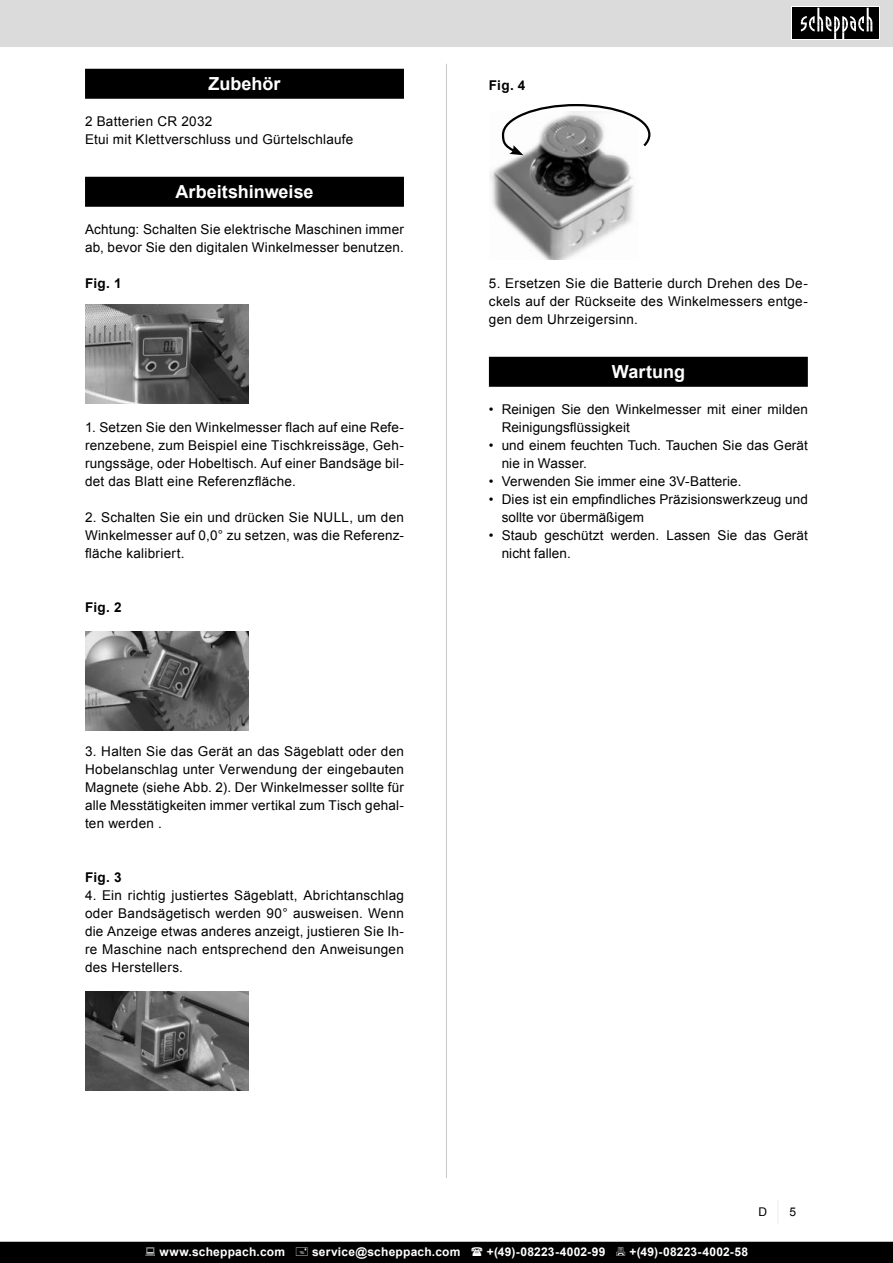
<style>
.page{position:relative;width:893px;height:1263px;background:#fff}
.page>*{position:absolute;margin:0;border:0;box-sizing:border-box;transform-origin:0 0}
.t1{font:700 18px "Arial";color:#fff}
.t2{font:13.5px/18px "Arial";letter-spacing:.015em;color:#000}
.t3{font:700 13.5px "Arial";letter-spacing:.02em;color:#000}
.t4{font:700 12px "Arial";letter-spacing:.02em;color:#fff}
.t5{font:12px "Arial";color:#000}
</style>
<div class="page">
<hr style="left:446px;top:64px;width:1px;height:1114px;background:#c7c7c7">
<div style="left:0;top:0;width:893px;height:46px;background:#dbdbdb"></div>
<svg style="left:792px;top:6px;width:88px;height:34px"></svg>
<div style="left:793px;top:8px;width:86px;height:31px;background:#000"></div>
<svg style="left:801px;top:8px;width:71px;height:31px"></svg>
<div style="left:489px;top:357px;width:319px;height:30px;background:#000"></div>
<img style="left:489px;top:155px;width:145px;height:104px">
<svg style="left:501px;top:104px;width:150px;height:51px"></svg>
<div style="left:85px;top:69px;width:319px;height:30px;background:#000"></div>
<div style="left:85px;top:177px;width:319px;height:30px;background:#000"></div>
<img style="left:85px;top:305px;width:163px;height:99px">
<img style="left:85px;top:631px;width:163px;height:99px">
<img style="left:85px;top:991px;width:163px;height:99px">
<div style="left:0;top:1242px;width:893px;height:21px;background:#000"></div>
<h1 class="t1" style="left:209px;top:76px;width:73px">Zubehör</h1>
<p class="t2" style="left:85px;top:113px;width:270px">2 Batterien CR 2032<br>Etui mit Klettverschluss und Gürtelschlaufe</p>
<h1 class="t1" style="left:175px;top:184px;width:140px">Arbeitshinweise</h1>
<p class="t2" style="left:85px;top:221px;width:320px">Achtung: Schalten Sie elektrische Maschinen immer ab, bevor Sie den digitalen Winkelmesser benutzen.</p>
<p class="t3" style="left:85px;top:278px;width:38px">Fig. 1</p>
<p class="t2" style="left:85px;top:418px;width:320px;text-align:justify">1. Setzen Sie den Winkelmesser flach auf eine Refe&shy;renzebene, zum Beispiel eine Tischkreissäge, Geh&shy;rungssäge, oder Hobeltisch. Auf einer Bandsäge bil&shy;det das Blatt eine Referenzfläche.</p>
<p class="t2" style="left:85px;top:509px;width:320px;text-align:justify">2. Schalten Sie ein und drücken Sie NULL, um den Winkelmesser auf 0,0° zu setzen, was die Referenz&shy;fläche kalibriert.</p>
<p class="t3" style="left:85px;top:602px;width:38px">Fig. 2</p>
<p class="t2" style="left:85px;top:743px;width:320px;text-align:justify">3. Halten Sie das Gerät an das Sägeblatt oder den Hobelanschlag unter Verwendung der eingebauten Magnete (siehe Abb. 2). Der Winkelmesser sollte für alle Messtätigkeiten immer vertikal zum Tisch gehal&shy;ten werden .</p>
<p class="t3" style="left:85px;top:872px;width:38px">Fig. 3</p>
<p class="t2" style="left:85px;top:887px;width:320px;text-align:justify">4. Ein richtig justiertes Sägeblatt, Abrichtanschlag oder Bandsägetisch werden 90° ausweisen. Wenn die Anzeige etwas anderes anzeigt, justieren Sie Ih&shy;re Maschine nach entsprechend den Anweisungen des Herstellers.</p>
<p class="t3" style="left:489px;top:80px;width:38px">Fig. 4</p>
<p class="t2" style="left:489px;top:275px;width:320px;text-align:justify">5. Ersetzen Sie die Batterie durch Drehen des De&shy;ckels auf der Rückseite des Winkelmessers entge&shy;gen dem Uhrzeigersinn.</p>
<h1 class="t1" style="left:612px;top:364px;width:75px">Wartung</h1>
<p class="t2" style="left:502px;top:401px;width:308px;text-indent:-13px">• Reinigen Sie den Winkelmesser mit einer milden<br>Reinigungsflüssigkeit</p>
<p class="t2" style="left:502px;top:437px;width:308px;text-indent:-13px">• und einem feuchten Tuch. Tauchen Sie das Gerät nie in Wasser.</p>
<p class="t2" style="left:489px;top:473px;width:254px">• Verwenden Sie immer eine 3V-Batterie.</p>
<p class="t2" style="left:502px;top:491px;width:308px;text-indent:-13px">• Dies ist ein empfindliches Präzisionswerkzeug und sollte vor übermäßigem</p>
<p class="t2" style="left:502px;top:527px;width:308px;text-indent:-13px">• Staub geschützt werden. Lassen Sie das Gerät nicht fallen.</p>
<p class="t5" style="left:758px;top:1207px;width:10px">D</p>
<p class="t5" style="left:789px;top:1207px;width:8px">5</p>
<p class="t4" style="left:159px;top:1247px;width:127px">www.scheppach.com</p>
<p class="t4" style="left:312px;top:1247px;width:150px">service@scheppach.com</p>
<p class="t4" style="left:487px;top:1247px;width:120px">+(49)-08223-4002-99</p>
<p class="t4" style="left:629px;top:1247px;width:120px">+(49)-08223-4002-58</p>
</div>
